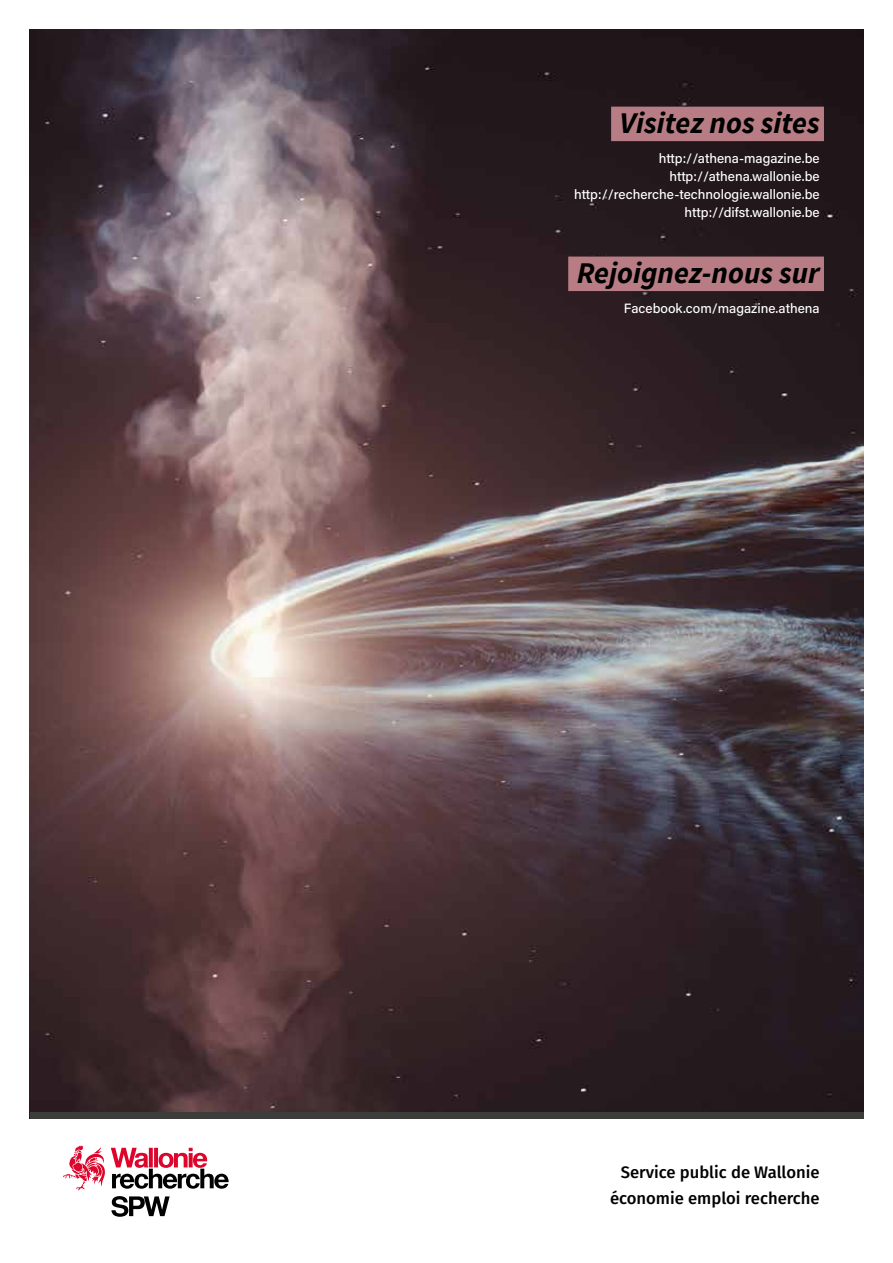
<style>
.page{position:relative;width:893px;height:1263px;background:#fff}
.page>*{position:absolute;margin:0;border:0;box-sizing:border-box;transform-origin:0 0}
.t1{font:italic 700 30px "Source Sans Pro";color:#000}
.t2{font:500 16.65px/25.8px "Fira Sans";color:#000;text-align:right}
.t3{font:500 13.5px/18px "Acumin Pro";color:#fff;text-align:right}
</style>
<div class="page">
<svg style="left:63px;top:1145px;width:42px;height:45px"></svg>
<svg style="left:111px;top:1196px;width:59px;height:21px"></svg>
<svg style="left:111px;top:1148px;width:118px;height:41px"></svg>
<img style="left:30px;top:30px;width:833px;height:1082px">
<div style="left:611px;top:107px;width:213px;height:34px;background:#b87d84"></div>
<div style="left:568px;top:257px;width:256px;height:34px;background:#b87d84"></div>
<div style="left:30px;top:1112px;width:833px;height:6px;background:#3c3c3b"></div>
<h1 class="t1" style="left:620px;top:104px;width:202px">Visitez nos sites</h1>
<p class="t3" style="left:574px;top:149px;width:247px">http://athena-magazine.be http://athena.wallonie.be http://recherche-technologie.wallonie.be http://difst.wallonie.be</p>
<h1 class="t1" style="left:577px;top:253px;width:244px">Rejoignez-nous sur</h1>
<p class="t3" style="left:624px;top:299px;width:197px">Facebook.com/magazine.athena</p>
<p class="t2" style="left:610px;top:1158px;width:211px">Service public de Wallonie économie emploi recherche</p>
</div>
